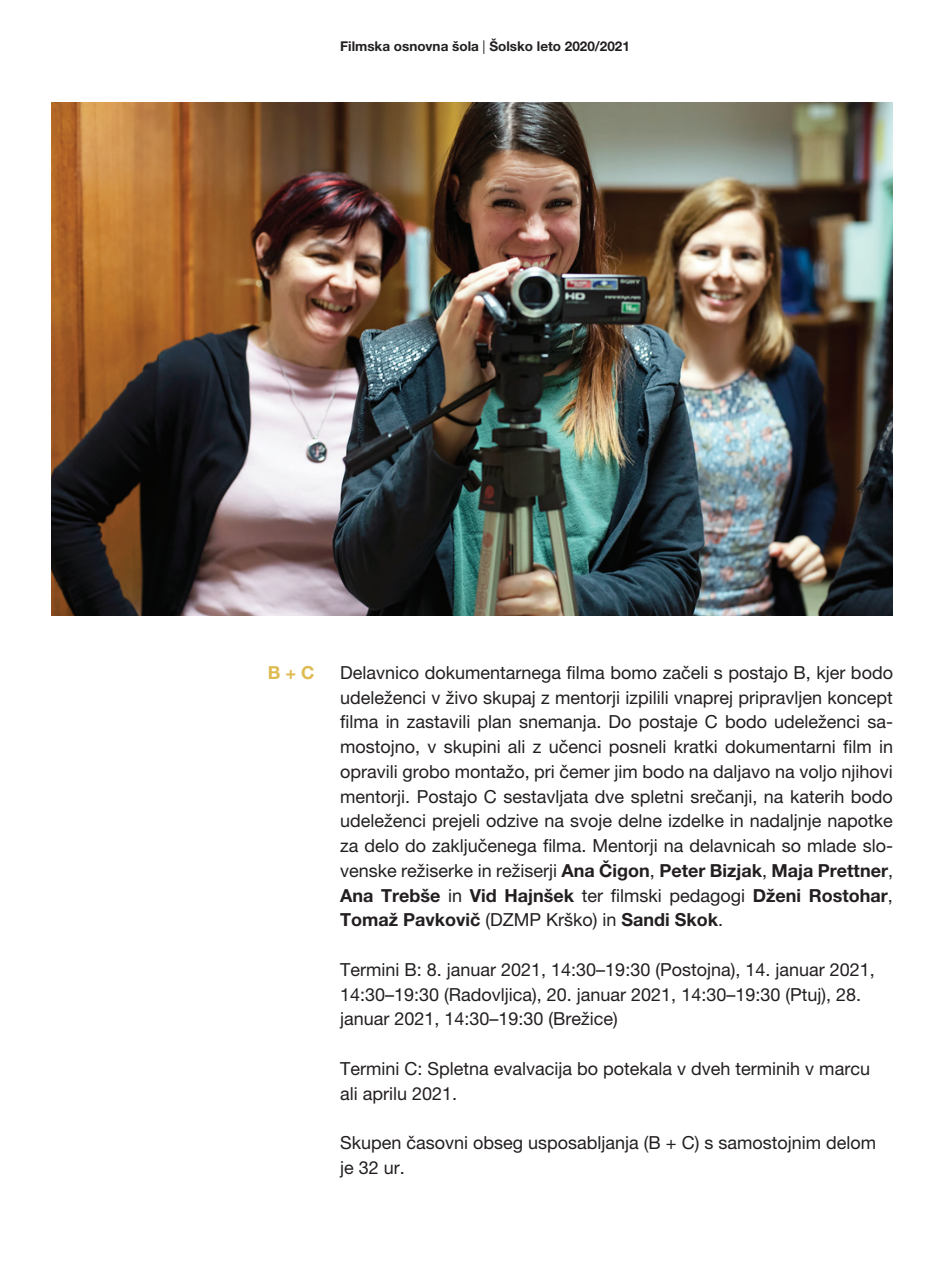
<style>
.page{position:relative;width:944px;height:1276px;background:#fff}
.page>*{position:absolute;margin:0;border:0;box-sizing:border-box;transform-origin:0 0}
.t1{font:18px/24.8px "Helvetica Neue LT Pro";color:#231f20}
.t2{font:700 18px "Helvetica Neue LT Pro";color:#deba51}
.t3{font:700 13.5px "Helvetica Neue LT Pro";color:#231f20}
.s1{font-weight:400}
.s2{font-weight:700}
</style>
<div class="page">
<img style="left:51px;top:102px;width:842px;height:513px">
<p class="t3" style="left:340px;top:38px;width:291px">Filmska osnovna šola <span class="s1">|</span> Šolsko leto 2020/2021</p>
<p class="t2" style="left:268px;top:661px;width:48px">B + C</p>
<p class="t1" style="left:340px;top:660px;width:554px;text-align:justify">Delavnico dokumentarnega filma bomo začeli s postajo B, kjer bodo udeleženci v živo skupaj z mentorji izpilili vnaprej pripravljen koncept filma in zastavili plan snemanja. Do postaje C bodo udeleženci sa&shy;mostojno, v skupini ali z učenci posneli kratki dokumentarni film in opravili grobo montažo, pri čemer jim bodo na daljavo na voljo njihovi mentorji. Postajo C sestavljata dve spletni srečanji, na katerih bodo udeleženci prejeli odzive na svoje delne izdelke in nadaljnje napotke za delo do zaključenega filma. Mentorji na delavnicah so mlade slo&shy;venske režiserke in režiserji <span class="s2">Ana Čigon</span>, <span class="s2">Peter Bizjak</span>, <span class="s2">Maja Prettner</span>, <span class="s2">Ana Trebše</span> in <span class="s2">Vid Hajnšek</span> ter filmski pedagogi <span class="s2">Dženi Rostohar</span>, <span class="s2">Tomaž Pavkovič</span> (DZMP Krško) in <span class="s2">Sandi Skok</span>.</p>
<p class="t1" style="left:340px;top:957px;width:536px">Termini B: 8. januar 2021, 14:30–19:30 (Postojna), 14. januar 2021,<br>14:30–19:30 (Radovljica), 20. januar 2021, 14:30–19:30 (Ptuj), 28. januar 2021, 14:30–19:30 (Brežice)</p>
<p class="t1" style="left:340px;top:1056px;width:531px">Termini C: Spletna evalvacija bo potekala v dveh terminih v marcu ali aprilu 2021.</p>
<p class="t1" style="left:340px;top:1130px;width:537px">Skupen časovni obseg usposabljanja (B + C) s samostojnim delom je 32 ur.</p>
</div>
